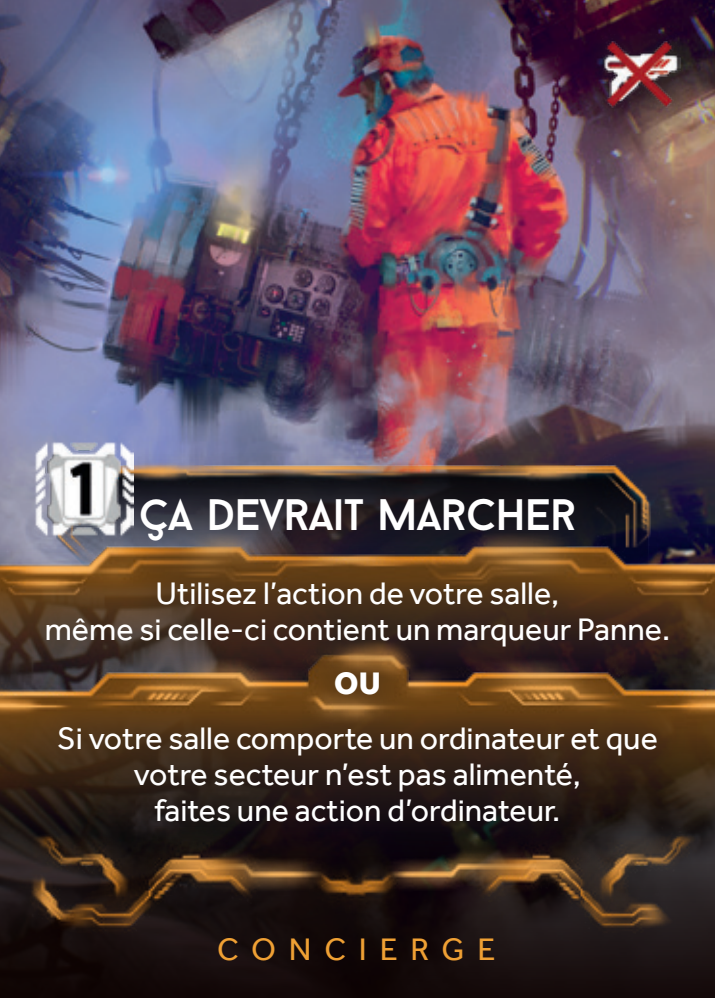
<style>
.page{position:relative;width:715px;height:998px;background:#fff}
.page>*{position:absolute;margin:0;border:0;box-sizing:border-box;transform-origin:0 0}
.t1{font:44px "Baron Neue";letter-spacing:-.02em;color:#fff}
.t2{font:32px/36px "Effra";color:#fff;text-align:center}
.t3{font:32px "Effra";letter-spacing:.4em;color:#efa034}
.t4{font:800 32px "Effra";color:#fff}
</style>
<div class="page">
<img style="left:0;top:0;width:714px;height:448px">
<div style="left:0;top:964px;width:714px;height:34px;background:#140909"></div>
<img style="left:0;top:945px;width:714px;height:19px">
<img style="left:0;top:871px;width:714px;height:74px">
<div style="left:0;top:448px;width:714px;height:423px;background:#231f20;opacity:.75"></div>
<img style="left:34px;top:439px;width:100px;height:100px">
<div style="left:579px;top:19px;width:122px;height:109px;background:#231f20;opacity:.59"></div>
<img style="left:602px;top:34px;width:78px;height:78px">
<h1 class="t1" style="left:138px;top:487px;width:439px">ÇA DEVRAIT MARCHER</h1>
<p class="t2" style="left:45px;top:574px;width:626px">Utilisez l’action de votre salle,<br>même si celle-ci contient un marqueur Panne.</p>
<p class="t4" style="left:334px;top:664px;width:48px">OU</p>
<p class="t2" style="left:57px;top:720px;width:602px">Si votre salle comporte un ordinateur et que votre secteur n’est pas alimenté,<br>faites une action d’ordinateur.</p>
<p class="t3" style="left:217px;top:931px;width:279px">CONCIERGE</p>
</div>
